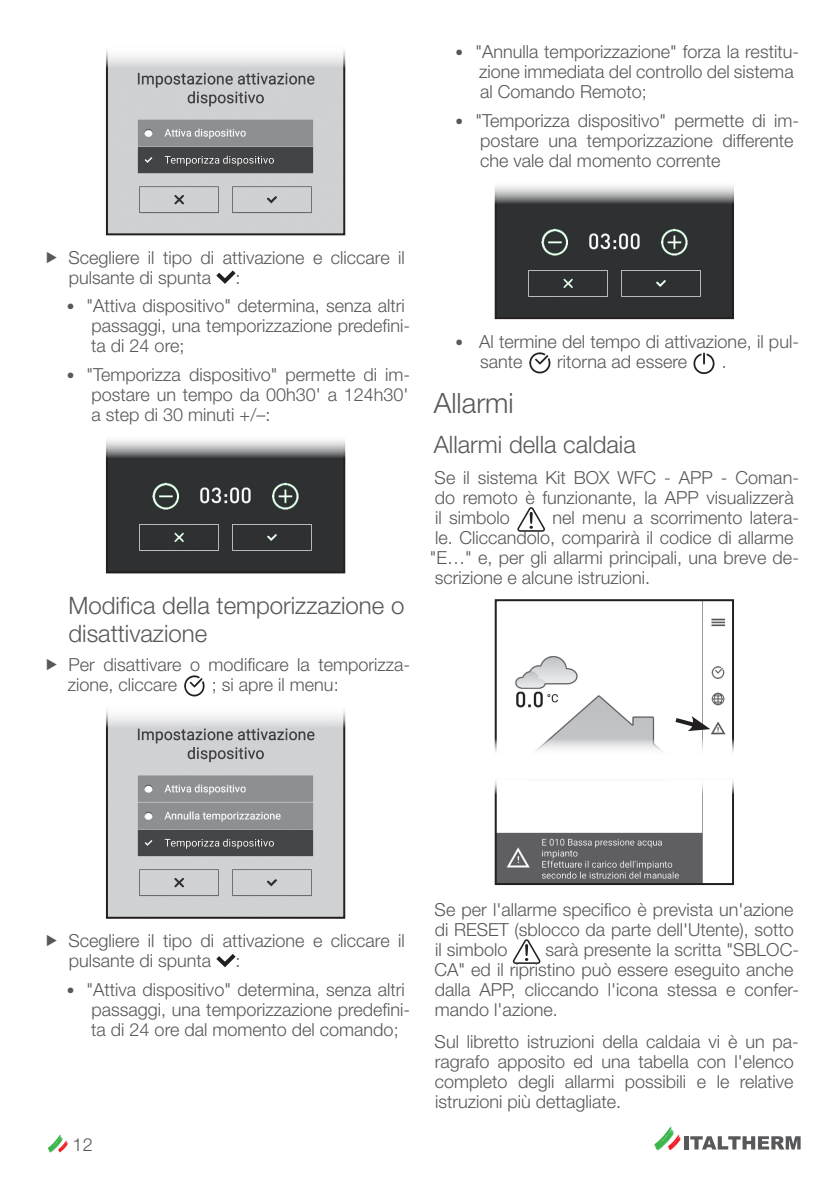
<style>
.page{position:relative;width:840px;height:1191px;background:#fff}
.page>*{position:absolute;margin:0;border:0;box-sizing:border-box;transform-origin:0 0}
.t1{font:300 28px "Helvetica Neue LT Std";color:#57585a}
.t2{font:300 24px/28.8px "Helvetica Neue LT Std";color:#57585a}
.t3{font:300 18px/20px "Helvetica Neue LT Std";color:#57585a}
.s1{font-family:"Calibri";font-weight:400}
</style>
<div class="page">
<svg style="left:48px;top:1134px;width:20px;height:18px"></svg>
<div style="left:683px;top:1136px;width:5px;height:13px;background:#57585a"></div>
<svg style="left:690px;top:1136px;width:110px;height:13px"></svg>
<svg style="left:654px;top:1126px;width:26px;height:24px"></svg>
<img style="left:109px;top:56px;width:233px;height:176px">
<div style="left:106px;top:45px;width:239px;height:190px;border:2px solid #231f20"></div>
<svg style="left:216px;top:270px;width:20px;height:14px"></svg>
<img style="left:109px;top:440px;width:233px;height:130px">
<div style="left:106px;top:436px;width:239px;height:137px;border:2px solid #231f20"></div>
<img style="left:184px;top:675px;width:21px;height:22px">
<img style="left:109px;top:716px;width:233px;height:199px">
<div style="left:106px;top:706px;width:239px;height:212px;border:2px solid #231f20"></div>
<svg style="left:216px;top:954px;width:20px;height:14px"></svg>
<img style="left:497px;top:186px;width:233px;height:130px">
<div style="left:494px;top:182px;width:239px;height:137px;border:2px solid #231f20"></div>
<img style="left:529px;top:352px;width:22px;height:22px">
<img style="left:693px;top:352px;width:22px;height:23px">
<svg style="left:517px;top:507px;width:27px;height:25px"></svg>
<img style="left:497px;top:782px;width:206px;height:100px">
<div style="left:494px;top:778px;width:239px;height:107px;border:2px solid #231f20"></div>
<img style="left:515px;top:602px;width:211px;height:150px">
<div style="left:494px;top:599px;width:239px;height:156px;border:2px solid #231f20"></div>
<svg style="left:670px;top:715px;width:39px;height:16px"></svg>
<svg style="left:512px;top:939px;width:28px;height:25px"></svg>
<p class="t3" style="left:479px;top:41px;width:321px;text-indent:-24px"><span class="s1">•</span> "Annulla temporizzazione" forza la restitu&shy;zione immediata del controllo del sistema al Comando Remoto;</p>
<p class="t3" style="left:480px;top:110px;width:320px;text-indent:-25px"><span class="s1">•</span> "Temporizza dispositivo" permette di im&shy;postare una temporizzazione differente che vale dal momento corrente</p>
<p class="t3" style="left:69px;top:247px;width:337px">Scegliere il tipo di attivazione e cliccare il pulsante di spunta</p>
<p class="t3" style="left:235px;top:267px;width:7px">:</p>
<p class="t3" style="left:91px;top:296px;width:320px;text-indent:-25px"><span class="s1">•</span> "Attiva dispositivo" determina, senza altri passaggi, una temporizzazione predefini&shy;ta di 24 ore;</p>
<p class="t3" style="left:91px;top:364px;width:320px;text-align:justify;text-indent:-25px"><span class="s1">•</span> "Temporizza dispositivo" permette di im&shy;postare un tempo da 00h30' a 124h30' a step di 30 minuti +/–:</p>
<h2 class="t2" style="left:68px;top:590px;width:337px">Modifica della temporizzazione o disattivazione</h2>
<p class="t3" style="left:68px;top:654px;width:344px">Per disattivare o modificare la temporizza&shy;zione, cliccare</p>
<p class="t3" style="left:212px;top:674px;width:128px">; si apre il menu:</p>
<p class="t3" style="left:480px;top:331px;width:320px;text-indent:-25px"><span class="s1">•</span> Al termine del tempo di attivazione, il pul&shy;sante</p>
<p class="t3" style="left:557px;top:351px;width:131px">ritorna ad essere</p>
<p class="t3" style="left:721px;top:351px;width:7px">.</p>
<h1 class="t1" style="left:433px;top:385px;width:81px">Allarmi</h1>
<h2 class="t2" style="left:433px;top:429px;width:203px">Allarmi della caldaia</h2>
<p class="t3" style="left:434px;top:467px;width:365px">Se il sistema Kit BOX WFC - APP - Coman&shy;do remoto è funzionante, la APP visualizzerà il simbolo</p>
<p class="t3" style="left:429px;top:507px;width:370px;text-indent:122px">nel menu a scorrimento latera&shy;le. Cliccandolo, comparirà il codice di allarme "E…" e, per gli allarmi principali, una breve de&shy;scrizione e alcune istruzioni.</p>
<p class="t3" style="left:69px;top:930px;width:337px">Scegliere il tipo di attivazione e cliccare il pulsante di spunta</p>
<p class="t3" style="left:235px;top:950px;width:7px">:</p>
<p class="t3" style="left:91px;top:979px;width:320px;text-indent:-25px"><span class="s1">•</span> "Attiva dispositivo" determina, senza altri passaggi, una temporizzazione predefini&shy;ta di 24 ore dal momento del comando;</p>
<p class="t3" style="left:73px;top:1134px;width:22px">12</p>
<p class="t3" style="left:434px;top:899px;width:360px;text-align:justify">Se per l'allarme specifico è prevista un'azione di RESET (sblocco da parte dell'Utente), sotto il simbolo</p>
<p class="t3" style="left:434px;top:939px;width:366px;text-indent:111px">sarà presente la scritta "SBLOC-CA" ed il ripristino può essere eseguito anche dalla APP, cliccando l'icona stessa e confer&shy;mando l'azione.</p>
<p class="t3" style="left:434px;top:1031px;width:365px">Sul libretto istruzioni della caldaia vi è un pa&shy;ragrafo apposito ed una tabella con l'elenco completo degli allarmi possibili e le relative istruzioni più dettagliate.</p>
</div>
